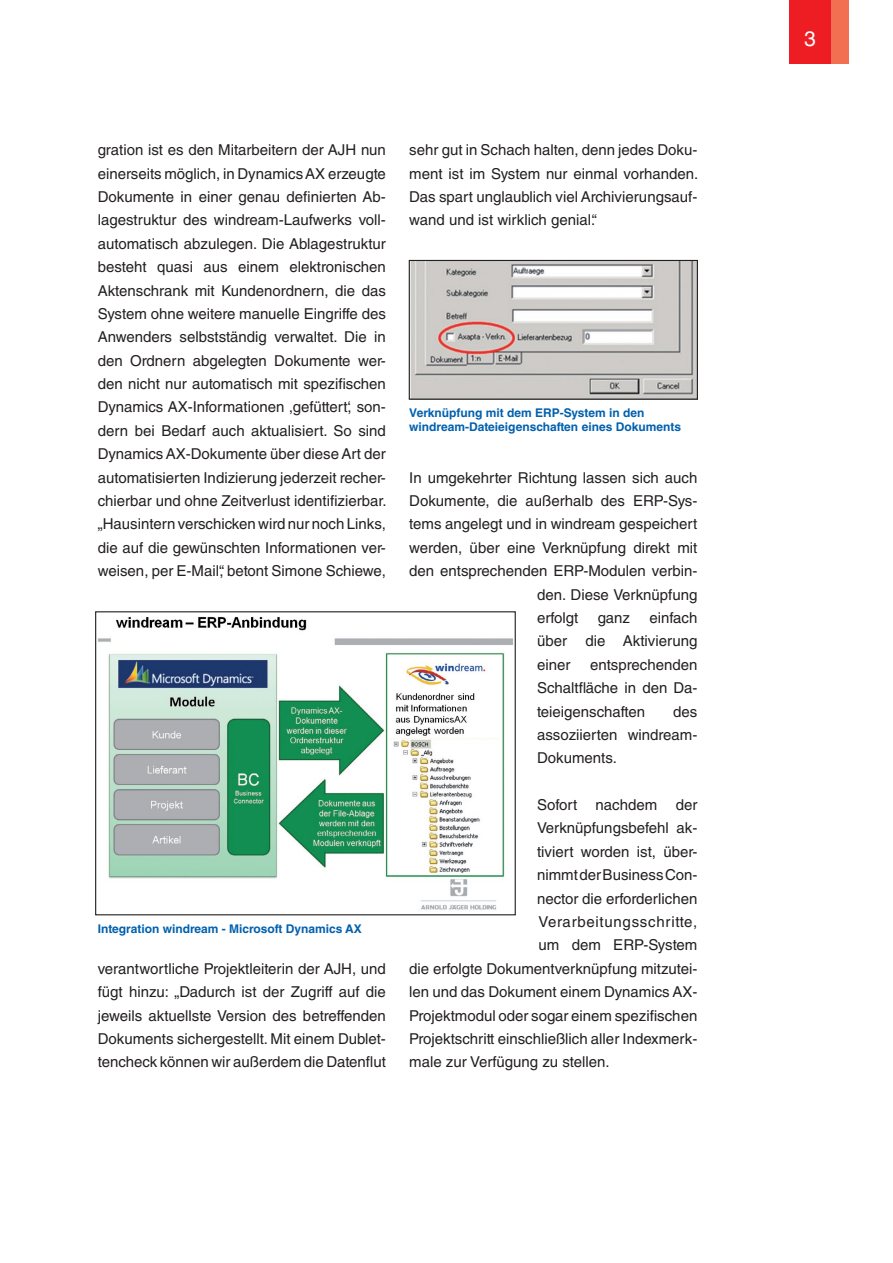
<style>
.page{position:relative;width:893px;height:1263px;background:#fff}
.page>*{position:absolute;margin:0;border:0;box-sizing:border-box;transform-origin:0 0}
.t1{font:21px "Helvetica LT Std";color:#fff}
.t2{font:15px/23.4px "Helvetica LT Std";color:#231f20;text-align:justify}
.t3{font:15px "Helvetica LT Std";letter-spacing:.05em;color:#231f20}
.t4{font:700 12px/14.4px "Helvetica LT Std";color:#0160ae}
</style>
<div class="page">
<div style="left:789px;top:0;width:42px;height:64px;background:#ee1d23"></div>
<div style="left:831px;top:0;width:17px;height:64px;background:#f36f51"></div>
<img style="left:97px;top:616px;width:417px;height:294px">
<div style="left:95px;top:611px;width:421px;height:304px;border:1px solid #231f20"></div>
<img style="left:411px;top:262px;width:285px;height:136px">
<div style="left:409px;top:260px;width:289px;height:140px;border:1px solid #231f20"></div>
<p class="t2" style="left:98px;top:138px;width:290px">gration ist es den Mitarbeitern der AJH nun einerseits möglich, in Dynamics AX erzeugte Dokumente in einer genau definierten Ab&shy;lagestruktur des windream-Laufwerks voll&shy;automatisch abzulegen. Die Ablagestruktur besteht quasi aus einem elektronischen Aktenschrank mit Kundenordnern, die das System ohne weitere manuelle Eingriffe des Anwenders selbstständig verwaltet. Die in den Ordnern abgelegten Dokumente wer&shy;den nicht nur automatisch mit spezifischen Dynamics AX-Informationen ‚gefüttert‘, son&shy;dern bei Bedarf auch aktualisiert. So sind Dynamics AX-Dokumente über diese Art der automatisierten Indizierung jederzeit recher&shy;chierbar und ohne Zeitverlust identifizierbar. „Hausintern verschicken wird nur noch Links, die auf die gewünschten Informationen ver&shy;weisen, per E-Mail“, betont Simone Schiewe,</p>
<p class="t4" style="left:98px;top:921px;width:266px">Integration windream - Microsoft Dynamics AX</p>
<p class="t2" style="left:98px;top:957px;width:290px">verantwortliche Projektleiterin der AJH, und fügt hinzu: „Dadurch ist der Zugriff auf die jeweils aktuellste Version des betreffenden Dokuments sichergestellt. Mit einem Dublet&shy;tencheck können wir außerdem die Datenflut</p>
<p class="t2" style="left:409px;top:138px;width:290px;text-align:left">sehr gut in Schach halten, denn jedes Doku&shy;ment ist im System nur einmal vorhanden.<br>Das spart unglaublich viel Archivierungsauf&shy;wand und ist wirklich genial.“</p>
<p class="t4" style="left:409px;top:405px;width:273px">Verknüpfung mit dem ER P-System in den windream-Dateieigenschaften eines Dokuments</p>
<p class="t2" style="left:409px;top:466px;width:290px">In umgekehrter Richtung lassen sich auch</p>
<p class="t2" style="left:409px;top:489px;width:290px">Dokumente, die außerhalb des ERP-Sys-</p>
<p class="t2" style="left:409px;top:512px;width:290px">tems angelegt und in windream gespeichert</p>
<p class="t2" style="left:409px;top:536px;width:290px">werden, über eine Verknüpfung direkt mit</p>
<p class="t2" style="left:409px;top:559px;width:290px">den entsprechenden ERP-Modulen verbin-</p>
<p class="t2" style="left:537px;top:583px;width:162px">den. Diese Verknüpfung</p>
<p class="t2" style="left:537px;top:606px;width:43px">erfolgt</p>
<p class="t2" style="left:598px;top:606px;width:34px">ganz</p>
<p class="t2" style="left:537px;top:606px;width:162px;text-indent:112px">einfach über die Aktivierung einer</p>
<p class="t2" style="left:537px;top:653px;width:162px;text-indent:53px">entsprechenden Schaltfläche in den Da&shy;teieigenschaften</p>
<p class="t2" style="left:537px;top:699px;width:162px;text-indent:136px">des assoziierten windream-Dokuments.</p>
<p class="t2" style="left:537px;top:793px;width:162px">Sofort nachdem der</p>
<p class="t2" style="left:537px;top:816px;width:162px">Verknüpfungsbefehl ak-</p>
<p class="t2" style="left:537px;top:840px;width:162px">tiviert worden ist, über-</p>
<p class="t2" style="left:537px;top:863px;width:162px">nimmt der Business Con-</p>
<p class="t2" style="left:537px;top:887px;width:162px">nector die erforderlichen</p>
<p class="t3" style="left:538px;top:913px;width:160px">Verarbeitungsschritte,</p>
<p class="t2" style="left:538px;top:933px;width:160px">um dem ERP-System</p>
<p class="t2" style="left:409px;top:957px;width:290px">die erfolgte Dokumentverknüpfung mitzutei-</p>
<p class="t2" style="left:409px;top:980px;width:290px">len und das Dokument einem Dynamics AX-</p>
<p class="t2" style="left:409px;top:1003px;width:290px">Projektmodul oder sogar einem spezifischen</p>
<p class="t2" style="left:409px;top:1027px;width:290px">Projektschritt einschließlich aller Indexmerk-</p>
<p class="t2" style="left:409px;top:1050px;width:202px">male zur Verfügung zu stellen.</p>
<h1 class="t1" style="left:804px;top:26px;width:13px">3</h1>
</div>
